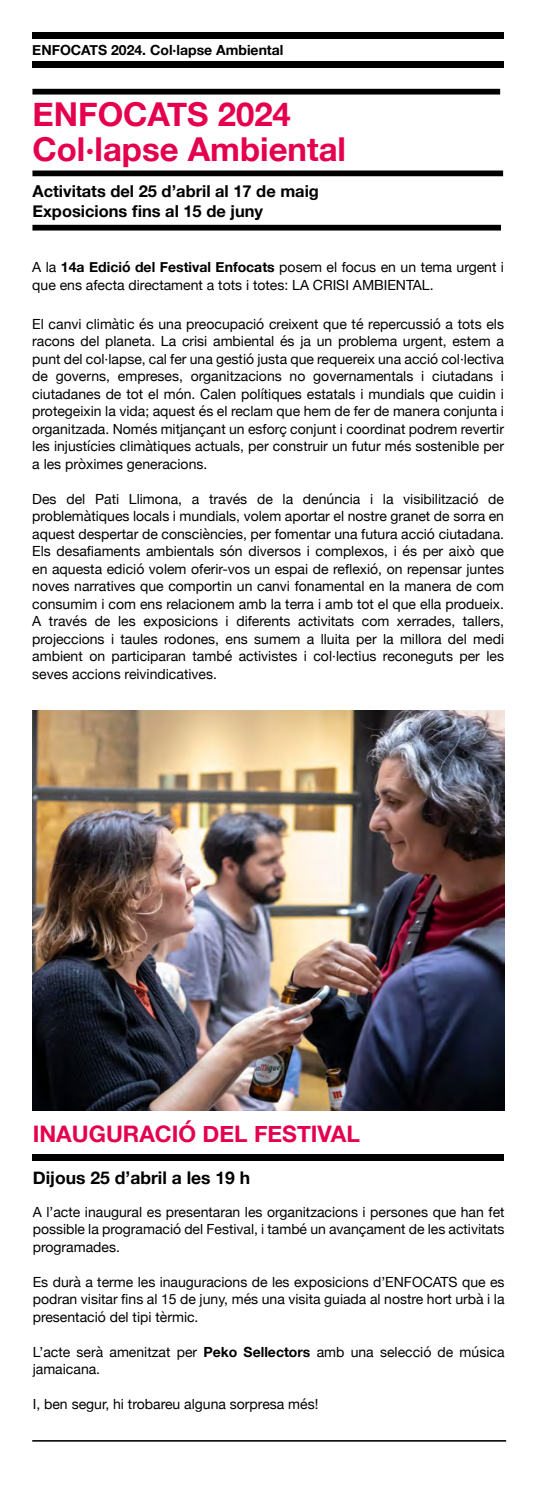
<style>
.page{position:relative;width:536px;height:1489px;background:#fff}
.page>*{position:absolute;margin:0;border:0;box-sizing:border-box;transform-origin:0 0}
.t1{font:700 32.9px "Helvetica Neue";color:#e5004e}
.texto_pequeño{font:700 22.75px "Helvetica Neue";color:#e5004e}
.texto_pequeño-2{font:700 17.5px "Helvetica Neue";color:#000}
.t2{font:700 16.45px "Helvetica Neue";color:#000}
.t3{font:14px/17.5px "Helvetica Neue";color:#000;text-align:justify}
.t4{font:700 14px "Helvetica Neue";color:#000}
.s1{font-weight:700}
</style>
<div class="page">
<div style="left:32px;top:32px;width:472px;height:7px;background:#000"></div>
<div style="left:32px;top:61px;width:472px;height:7px;background:#000"></div>
<div style="left:32px;top:1153px;width:472px;height:7px;background:#000"></div>
<div style="left:32px;top:89px;width:468px;height:5px;background:#000"></div>
<div style="left:32px;top:170px;width:471px;height:6px;background:#000"></div>
<div style="left:32px;top:225px;width:469px;height:5px;background:#000"></div>
<img style="left:32px;top:710px;width:472px;height:399px">
<hr style="left:32px;top:1439px;width:474px;height:2px;background:#000">
<p class="t4" style="left:32px;top:39px;width:253px">ENFOCATS 2024. Col·lapse Ambiental</p>
<p class="t1" style="left:32px;top:88px;width:260px">ENFOCATS 2024</p>
<p class="t1" style="left:32px;top:123px;width:315px">Col·lapse Ambiental</p>
<p class="t2" style="left:32px;top:178px;width:288px">Activitats del 25 d’abril al 17 de maig</p>
<p class="t2" style="left:32px;top:198px;width:232px">Exposicions fins al 15 de juny</p>
<p class="t3" style="left:32px;top:259px;width:473px">A la <span class="s1">14a Edició del Festival Enfocats</span> posem el focus en un tema urgent i que ens afecta directament a tots i totes: LA CRISI AMBIENTAL.</p>
<p class="t3" style="left:32px;top:315px;width:473px">El canvi climàtic és una preocupació creixent que té repercussió a tots els racons del planeta. La crisi ambiental és ja un problema urgent, estem a punt del col·lapse, cal fer una gestió justa que requereix una acció col·lectiva de governs, empreses, organitzacions no governamentals i ciutadans i ciutadanes de tot el món. Calen polítiques estatals i mundials que cuidin i protegeixin la vida; aquest és el reclam que hem de fer de manera conjunta i organitzada. Només mitjançant un esforç conjunt i coordinat podrem revertir les injustícies climàtiques actuals, per construir un futur més sostenible per a les pròximes generacions.</p>
<p class="t3" style="left:32px;top:490px;width:473px">Des del Pati Llimona, a través de la denúncia i la visibilització de problemàtiques locals i mundials, volem aportar el nostre granet de sorra en aquest despertar de consciències, per fomentar una futura acció ciutadana.<br>Els desafiaments ambientals són diversos i complexos, i és per això que en aquesta edició volem oferir-vos un espai de reflexió, on repensar juntes noves narratives que comportin un canvi fonamental en la manera de com consumim i com ens relacionem amb la terra i amb tot el que ella produeix.<br>A través de les exposicions i diferents activitats com xerrades, tallers, projeccions i taules rodones, ens sumem a lluita per la millora del medi ambient on participaran també activistes i col·lectius reconeguts per les seves accions reivindicatives.</p>
<p class="texto_pequeño" style="left:33px;top:1116px;width:329px">INAUGURACIÓ DEL FESTIVAL</p>
<p class="texto_pequeño-2" style="left:33px;top:1164px;width:219px">Dijous 25 d’abril a les 19 h</p>
<p class="t3" style="left:33px;top:1203px;width:473px">A l’acte inaugural es presentaran les organitzacions i persones que han fet possible la programació del Festival, i també un avançament de les activitats programades.</p>
<p class="t3" style="left:33px;top:1273px;width:473px">Es durà a terme les inauguracions de les exposicions d’ENFOCATS que es podran visitar fins al 15 de juny, més una visita guiada al nostre hort urbà i la presentació del tipi tèrmic.</p>
<p class="t3" style="left:33px;top:1343px;width:473px">L’acte serà amenitzat per <span class="s1">Peko Sellectors</span> amb una selecció de música jamaicana.</p>
<p class="t3" style="left:33px;top:1395px;width:287px">I, ben segur, hi trobareu alguna sorpresa més!</p>
</div>
